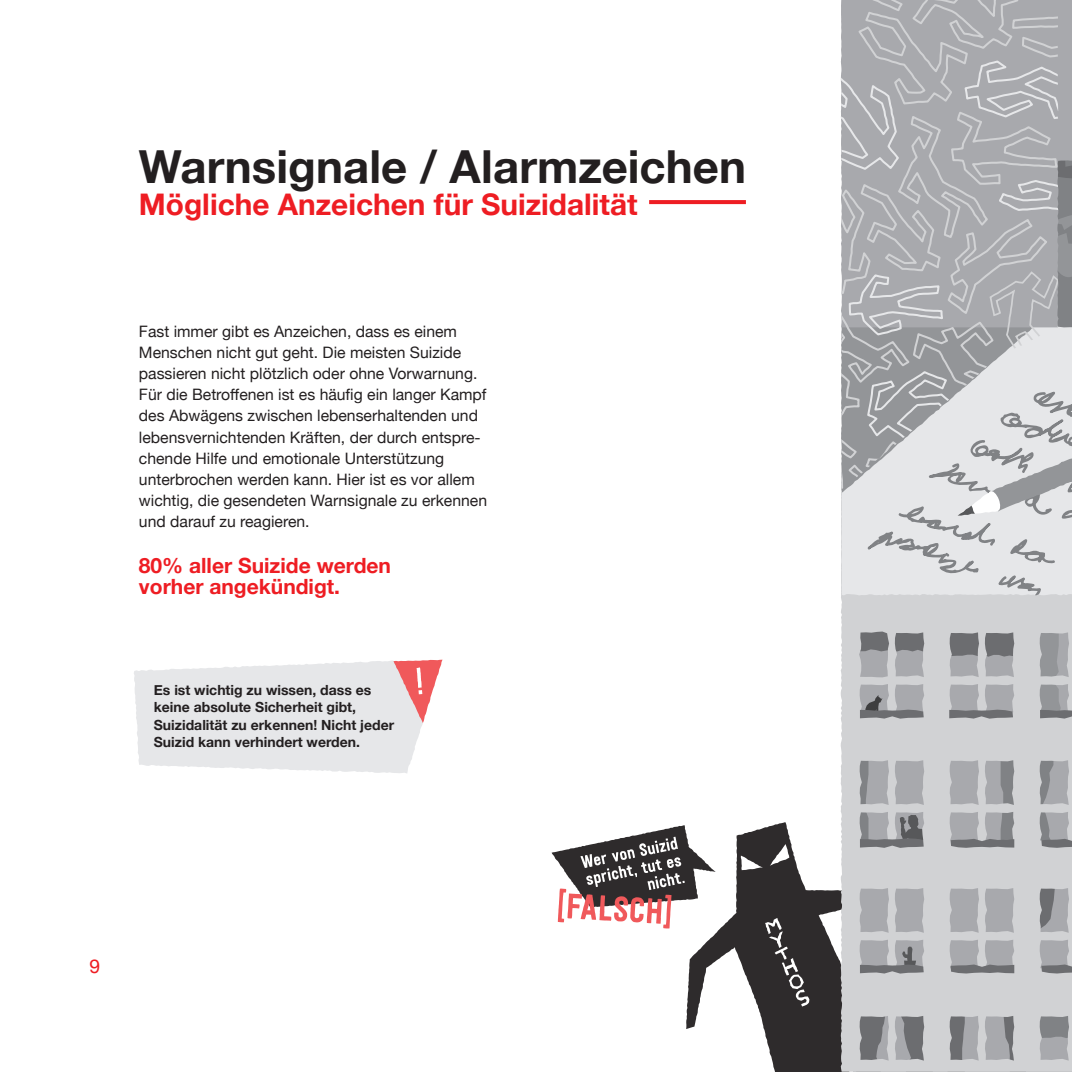
<style>
.page{position:relative;width:1072px;height:1072px;background:#fff}
.page>*{position:absolute;margin:0;border:0;box-sizing:border-box;transform-origin:0 0}
.t1{font:700 45.5px "Helvetica Neue";letter-spacing:.005em;color:#231f20}
.t2{font:700 29.75px "Helvetica Neue";color:#ee1d23}
.t3{font:700 21px/21px "Helvetica Neue";color:#ee1d23}
.t4{font:19.25px "Helvetica Neue";color:#ee1d23}
.t5{font:15.75px/21px "Helvetica Neue";color:#231f20}
.t6{font:700 14px/17.5px "Helvetica Neue";color:#231f20}
</style>
<div class="page">
<svg style="left:134px;top:659px;width:308px;height:114px;background:#eae4e6"></svg>
<svg style="left:840px;top:597px;width:231px;height:474px;background:#c2c3c5"></svg>
<svg style="left:860px;top:695px;width:63px;height:23px"></svg>
<svg style="left:949px;top:709px;width:64px;height:9px"></svg>
<svg style="left:1035px;top:630px;width:36px;height:88px;background:#a8aaad"></svg>
<svg style="left:950px;top:752px;width:121px;height:95px;background:#b1b2b5"></svg>
<svg style="left:1041px;top:964px;width:30px;height:9px"></svg>
<svg style="left:950px;top:964px;width:64px;height:9px"></svg>
<svg style="left:551px;top:757px;width:387px;height:314px"></svg>
<svg style="left:840px;top:0;width:231px;height:597px;background:#babbbe"></svg>
<svg style="left:649px;top:200px;width:97px;height:4px"></svg>
<h1 class="t1" style="left:139px;top:131px;width:608px">Warnsignale / Alarmzeichen</h1>
<h2 class="t2" style="left:139px;top:181px;width:500px">Mögliche Anzeichen für Suizidalität</h2>
<p class="t5" style="left:139px;top:322px;width:349px">Fast immer gibt es Anzeichen, dass es einem Menschen nicht gut geht. Die meisten Suizide passieren nicht plötzlich oder ohne Vorwarnung.<br>Für die Betroffenen ist es häufig ein langer Kampf des Abwägens zwischen lebenserhaltenden und lebensvernichtenden Kräften, der durch entspre&shy;chende Hilfe und emotionale Unterstützung unterbrochen werden kann. Hier ist es vor allem wichtig, die gesendeten Warnsignale zu erkennen und darauf zu reagieren.</p>
<h3 class="t3" style="left:139px;top:555px;width:253px">80% aller Suizide werden vorher angekündigt.</h3>
<p class="t6" style="left:154px;top:681px;width:242px">Es ist wichtig zu wissen, dass es keine absolute Sicherheit gibt, Suizidalität zu erkennen! Nicht jeder Suizid kann verhindert werden.</p>
<p class="t4" style="left:89px;top:952px;width:12px">9</p>
</div>
